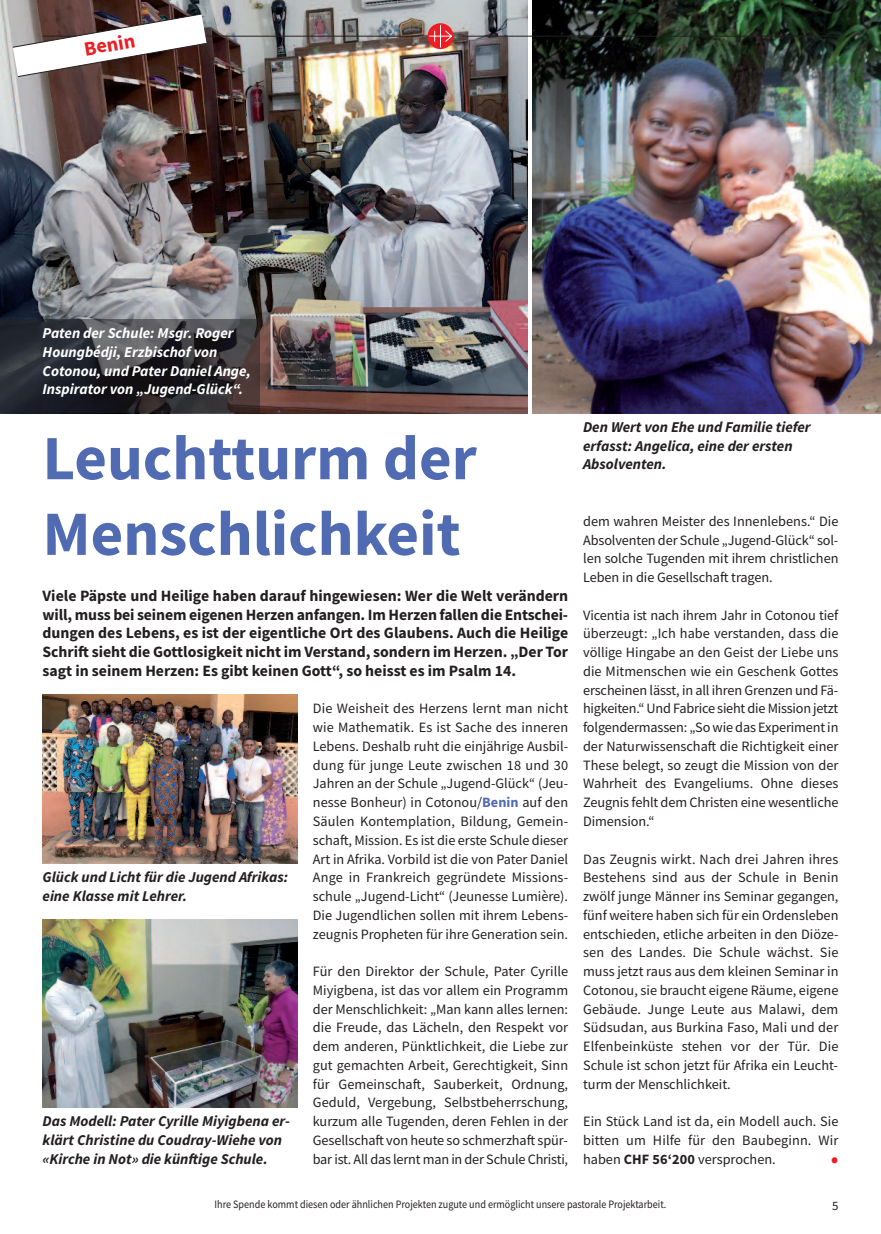
<style>
.page{position:relative;width:881px;height:1234px;background:#fff}
.page>*{position:absolute;margin:0;border:0;box-sizing:border-box;transform-origin:0 0}
.t1{font:700 63px/75.6px "Source Sans Pro";color:#516bb3}
.t2{font:25.5px "Source Sans Pro";color:#ee1d23}
.t3{font:700 20.25px "Source Sans Pro";color:#ee1d23}
.t4{font:700 15.75px/18.8px "Source Sans Pro";color:#231f20;text-align:justify}
.t5{font:italic 700 15px/18.8px "Source Sans Pro";color:#231f20}
.t6{font:italic 700 15px/18.8px "Source Sans Pro";color:#fff}
.t7{font:14.25px/18.8px "Source Sans Pro";letter-spacing:-.005em;color:#231f20;text-align:justify}
.t8{font:12.75px "Source Sans Pro";color:#231f20}
.t9{font:11.25px "Source Sans Pro";color:#231f20;scale:.9 1}
.s1{font-weight:700;color:#516bb3}
.s2{font-weight:700}
</style>
<div class="page">
<img style="left:531px;top:0;width:349px;height:413px">
<img style="left:0;top:0;width:527px;height:413px">
<hr style="left:43px;top:36px;width:376px;height:1px;background:#231f20">
<svg style="left:427px;top:23px;width:26px;height:26px"></svg>
<svg style="left:428px;top:24px;width:24px;height:24px"></svg>
<hr style="left:461px;top:36px;width:377px;height:1px;background:#231f20">
<svg style="left:12px;top:13px;width:195px;height:64px"></svg>
<img style="left:43px;top:919px;width:255px;height:188px">
<img style="left:43px;top:694px;width:255px;height:169px">
<div style="left:0;top:319px;width:259px;height:94px;background:#231f20;opacity:.5"></div>
<h3 class="t3" style="left:83px;top:41px;width:53px;rotate:-10deg">Benin</h3>
<p class="t6" style="left:43px;top:325px;width:210px">Paten der Schule: Msgr. Roger<br>Houngbédji, Erzbischof von<br>Cotonou, und Pater Daniel Ange,<br>Inspirator von „Jugend-Glück“.</p>
<h1 class="t1" style="left:43px;top:425px;width:435px">Leuchtturm der<br>Menschlichkeit</h1>
<p class="t4" style="left:43px;top:587px;width:527px">Viele Päpste und Heilige haben darauf hingewiesen: Wer die Welt verändern will, muss bei seinem eigenen Herzen anfangen. Im Herzen fallen die Entschei&shy;dungen des Lebens, es ist der eigentliche Ort des Glaubens. Auch die Heilige Schrift sieht die Gottlosigkeit nicht im Verstand, sondern im Herzen. „Der Tor sagt in seinem Herzen: Es gibt keinen Gott“, so heisst es im Psalm 14.</p>
<p class="t7" style="left:313px;top:700px;width:257px">Die Weisheit des Herzens lernt man nicht wie Mathematik. Es ist Sache des inneren Lebens. Deshalb ruht die einjährige Ausbil&shy;dung für junge Leute zwischen 18 und 30<br>Jahren an der Schule „Jugend-Glück“ (Jeu&shy;nesse Bonheur) in Cotonou/<span class="s1">Benin</span> auf den Säulen Kontemplation, Bildung, Gemein&shy;schaft, Mission. Es ist die erste Schule dieser Art in Afrika. Vorbild ist die von Pater Daniel Ange in Frankreich gegründete Missions&shy;schule „Jugend-Licht“ (Jeunesse Lumière).<br>Die Jugendlichen sollen mit ihrem Lebens&shy;zeugnis Propheten für ihre Generation sein.</p>
<p class="t7" style="left:313px;top:962px;width:257px">Für den Direktor der Schule, Pater Cyrille Miyigbena, ist das vor allem ein Programm der Menschlichkeit: „Man kann alles lernen: die Freude, das Lächeln, den Respekt vor dem anderen, Pünktlichkeit, die Liebe zur gut gemachten Arbeit, Gerechtigkeit, Sinn für Gemeinschaft, Sauberkeit, Ordnung, Geduld, Vergebung, Selbstbeherrschung, kurzum alle Tugenden, deren Fehlen in der Gesellschaft von heute so schmerzhaft spür&shy;bar ist. All das lernt man in der Schule Christi,</p>
<p class="t5" style="left:43px;top:868px;width:247px">Glück und Licht für die Jugend Afrikas: eine Klasse mit Lehrer.</p>
<p class="t5" style="left:43px;top:1112px;width:249px">Das Modell: Pater Cyrille Miyigbena er&shy;klärt Christine du Coudray-Wiehe von «Kirche in Not» die künftige Schule.</p>
<p class="t5" style="left:583px;top:418px;width:229px">Den Wert von Ehe und Familie tiefer erfasst: Angelica, eine der ersten<br>Absolventen.</p>
<p class="t7" style="left:583px;top:512px;width:257px">dem wahren Meister des Innenlebens.“ Die Absolventen der Schule „Jugend-Glück“ sol&shy;len solche Tugenden mit ihrem christlichen Leben in die Gesellschaft tragen.</p>
<p class="t7" style="left:583px;top:606px;width:257px">Vicentia ist nach ihrem Jahr in Cotonou tief überzeugt: „Ich habe verstanden, dass die völlige Hingabe an den Geist der Liebe uns die Mitmenschen wie ein Geschenk Gottes erscheinen lässt, in all ihren Grenzen und Fä&shy;higkeiten.“ Und Fabrice sieht die Mission jetzt folgendermassen: „So wie das Experiment in der Naturwissenschaft die Richtigkeit einer These belegt, so zeugt die Mission von der Wahrheit des Evangeliums. Ohne dieses Zeugnis fehlt dem Christen eine wesentliche Dimension.“</p>
<p class="t7" style="left:583px;top:850px;width:257px">Das Zeugnis wirkt. Nach drei Jahren ihres Bestehens sind aus der Schule in Benin zwölf junge Männer ins Seminar gegangen, fünf weitere haben sich für ein Ordensleben entschieden, etliche arbeiten in den Diöze&shy;sen des Landes. Die Schule wächst. Sie muss jetzt raus aus dem kleinen Seminar in Cotonou, sie braucht eigene Räume, eigene Gebäude. Junge Leute aus Malawi, dem Südsudan, aus Burkina Faso, Mali und der Elfenbeinküste stehen vor der Tür. Die Schule ist schon jetzt für Afrika ein Leucht&shy;turm der Menschlichkeit.</p>
<p class="t7" style="left:583px;top:1112px;width:257px">Ein Stück Land ist da, ein Modell auch. Sie bitten um Hilfe für den Baubeginn. Wir haben <span class="s2">CHF 56‘200</span> versprochen.</p>
<h2 class="t2" style="left:830px;top:1148px;width:9px">•</h2>
<p class="t9" style="left:214px;top:1199px;width:503px">Ihre Spende kommt diesen oder ähnlichen Projekten zugute und ermöglicht unsere pastorale Projektarbeit.</p>
<p class="t8" style="left:831px;top:1200px;width:8px">5</p>
</div>
